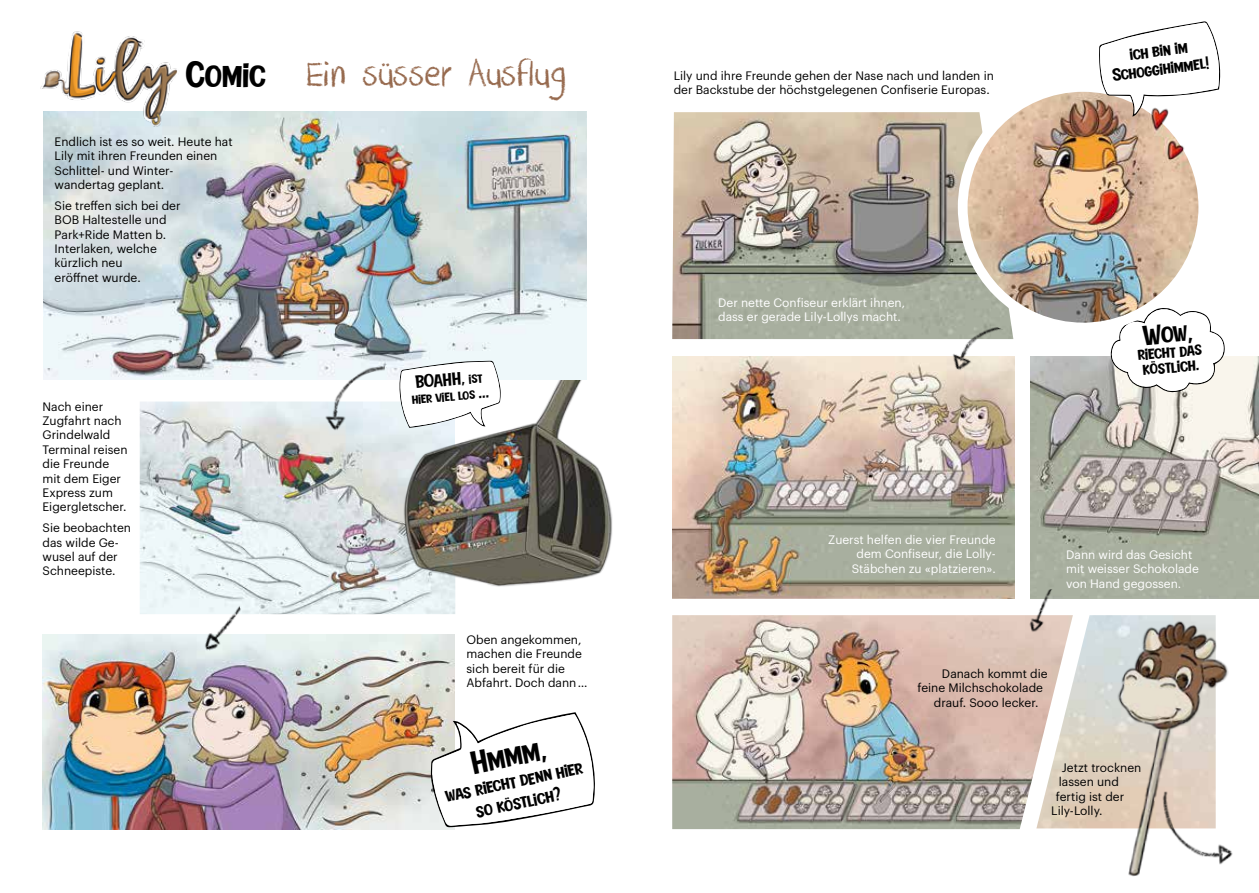
<style>
.page{position:relative;width:1259px;height:893px;background:#fff}
.page>*{position:absolute;margin:0;border:0;box-sizing:border-box;transform-origin:0 0}
.t1{font:39.75px "DK Crayon Crumble";color:#96694d}
.t2{font:30px "Down Hill";color:#000}
.t3{font:25.65px "Down Hill";color:#000}
.t4{font:18px/21.6px "Down Hill";color:#000;text-align:center}
.t5{font:16.65px "Down Hill";color:#000}
.t6{font:16.5px/15px "Down Hill";color:#000}
.t7{font:13.5px "Down Hill";color:#000}
.t8{font:12px/14.4px "Graphik";color:#000}
.t9{font:12px/14.4px "Graphik";color:#fff}
.s1{font-family:"Down Hill";font-size:34.8px;color:#000}
.s2{font-size:13.5px}
.s3{font-size:16.65px}
</style>
<div class="page">
<img style="left:1068px;top:598px;width:191px;height:279px">
<img style="left:140px;top:401px;width:315px;height:213px">
<img style="left:368px;top:379px;width:245px;height:216px">
<img style="left:43px;top:111px;width:544px;height:268px">
<img style="left:43px;top:635px;width:412px;height:194px">
<img style="left:302px;top:341px;width:84px;height:105px">
<img style="left:40px;top:31px;width:150px;height:101px">
<svg style="left:431px;top:712px;width:164px;height:115px"></svg>
<img style="left:174px;top:595px;width:80px;height:73px">
<svg style="left:399px;top:361px;width:102px;height:67px"></svg>
<img style="left:672px;top:615px;width:401px;height:214px">
<img style="left:672px;top:112px;width:292px;height:227px">
<img style="left:672px;top:356px;width:342px;height:242px">
<img style="left:1030px;top:356px;width:229px;height:242px">
<img style="left:1015px;top:588px;width:53px;height:61px">
<svg style="left:1109px;top:313px;width:116px;height:80px"></svg>
<img style="left:922px;top:307px;width:93px;height:91px">
<img style="left:1141px;top:769px;width:106px;height:108px">
<img style="left:964px;top:93px;width:239px;height:234px">
<div style="left:958px;top:82px;width:250px;height:250px;border:10px solid #fff;border-radius:50%"></div>
<img style="left:1147px;top:117px;width:46px;height:42px">
<svg style="left:1099px;top:21px;width:121px;height:96px"></svg>
<h1 class="t1" style="left:186px;top:50px;width:382px"><span class="s1">Comic</span> Ein süsser Ausflug</h1>
<p class="t8" style="left:55px;top:133px;width:180px">Endlich ist es so weit. Heute hat<br>Lily mit ihren Freunden einen<br>Schlittel- und Winter&shy;wandertag geplant.</p>
<p class="t8" style="left:55px;top:197px;width:127px">Sie treffen sich bei der<br>BOB Haltestelle und<br>Park+Ride Matten b.<br>Interlaken, welche kürzlich neu<br>eröffnet wurde.</p>
<p class="t8" style="left:43px;top:398px;width:87px">Nach einer<br>Zugfahrt nach<br>Grindelwald<br>Terminal reisen die Freunde mit dem Eiger<br>Express zum<br>Eigergletscher.</p>
<p class="t8" style="left:43px;top:520px;width:90px">Sie beobachten das wilde Ge&shy;wusel auf der<br>Schneepiste.</p>
<h3 class="t5" style="left:415px;top:371px;width:68px;rotate:-5deg">BOAHH, <span class="s2">ist</span></h3>
<p class="t7" style="left:411px;top:390px;width:79px;rotate:-5deg">hier viel los <span class="s3">…</span></p>
<p class="t8" style="left:466px;top:631px;width:122px">Oben angekommen, machen die Freunde sich bereit für die<br>Abfahrt. Doch dann …</p>
<h2 class="t2" style="left:467px;top:744px;width:78px;rotate:-12deg">Hmmm,</h2>
<h3 class="t4" style="left:443px;top:785px;width:141px;rotate:-12deg">was riecht denn hier so köstlich?</h3>
<p class="t8" style="left:673px;top:67px;width:322px">Lily und ihre Freunde gehen der Nase nach und landen in der Backstube der höchstgelegenen Confiserie Europas.</p>
<h3 class="t6" style="left:1108px;top:48px;width:99px;line-height:18.1px;text-align:center;rotate:-8deg">ich bin im<br>Schoggihimmel!</h3>
<p class="t9" style="left:718px;top:294px;width:188px">Der nette Confiseur erklärt ihnen, dass er gerade Lily-Lollys macht.</p>
<h3 class="t3" style="left:1141px;top:319px;width:51px;rotate:-5deg">Wow,</h3>
<h3 class="t6" style="left:1136px;top:346px;width:66px;rotate:-5deg">riecht das köstlich.</h3>
<p class="t9" style="left:828px;top:531px;width:169px;text-align:right">Zuerst helfen die vier Freunde dem Confiseur, die Lolly-<br>Stäbchen zu «platzieren».</p>
<p class="t9" style="left:1066px;top:546px;width:134px">Dann wird das Gesicht mit weisser Schokolade von Hand gegossen.</p>
<p class="t8" style="left:942px;top:665px;width:107px">Danach kommt die</p>
<p class="t8" style="left:917px;top:680px;width:127px">feine Milchschokolade</p>
<p class="t8" style="left:934px;top:694px;width:106px">drauf. Sooo lecker.</p>
<p class="t8" style="left:1061px;top:759px;width:81px">Jetzt trocknen</p>
<p class="t8" style="left:1058px;top:774px;width:62px">lassen und</p>
<p class="t8" style="left:1055px;top:788px;width:70px">fertig ist der</p>
<p class="t8" style="left:1051px;top:803px;width:53px">Lily-Lolly.</p>
</div>
